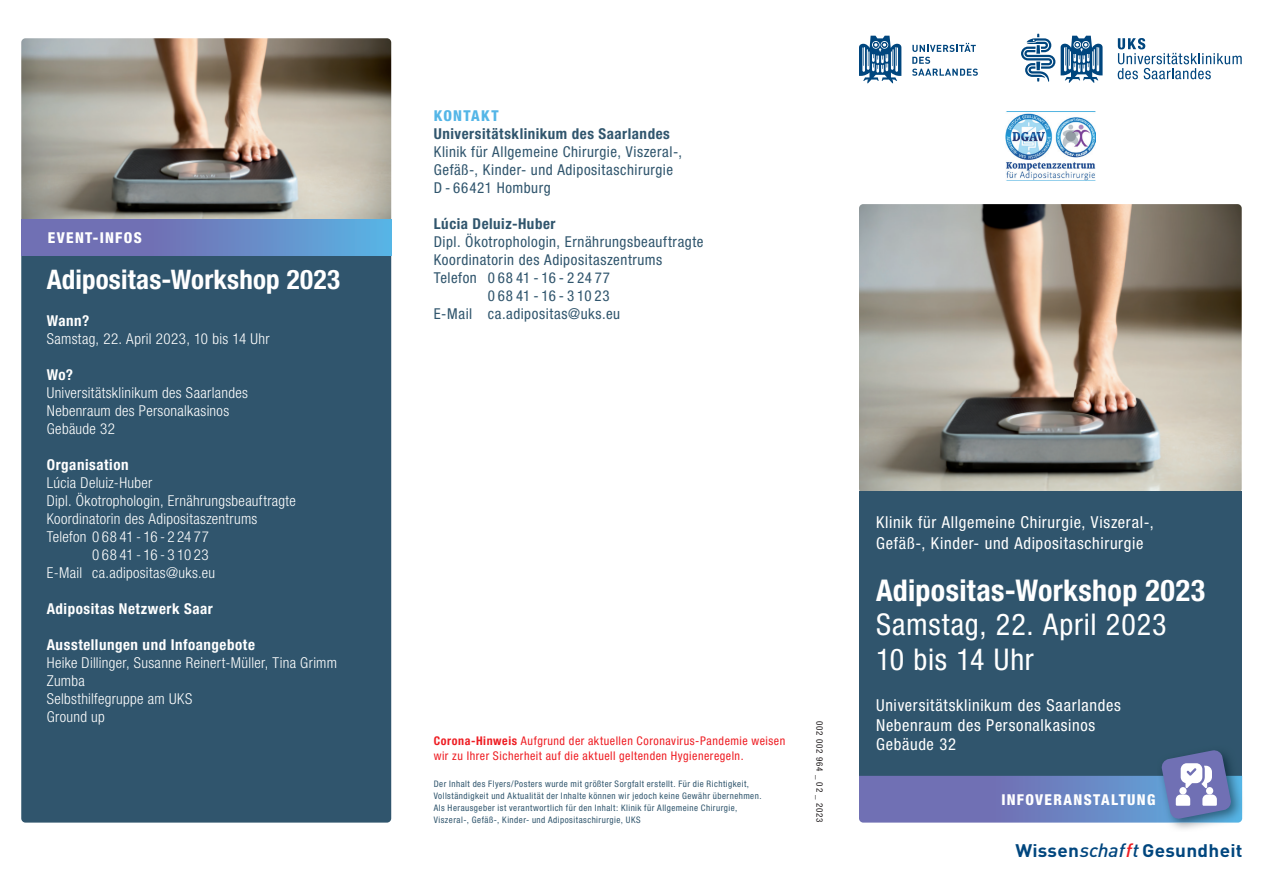
<style>
.page{position:relative;width:1263px;height:893px;background:#fff}
.page>*{position:absolute;margin:0;border:0;box-sizing:border-box;transform-origin:0 0}
.t1{font:condensed 30px/34.5px "Helvetica Neue LT Pro";letter-spacing:.025em;color:#fff}
.t2{font:700 condensed 30px "Helvetica Neue LT Pro";letter-spacing:.01em;color:#fff}
.t3{font:700 condensed 27px "Helvetica Neue LT Pro";letter-spacing:.005em;color:#fff}
.t4{font:700 18px "DIN Pro";letter-spacing:.015em;color:#00467e;scale:1.06 1}
.t5{font:condensed 16.5px/19.8px "Helvetica Neue LT Pro";letter-spacing:.04em;color:#fff}
.t6{font:300 condensed 15px/18px "Helvetica Neue LT Pro";letter-spacing:.02em;color:#fff}
.t7{font:condensed 15px/18px "Helvetica Neue LT Pro";letter-spacing:.035em;color:#30556d}
.t8{font:700 condensed 15px "Helvetica Neue LT Pro";letter-spacing:.035em;color:#fff}
.t9{font:700 condensed 15px "Helvetica Neue LT Pro";letter-spacing:.035em;color:#30556d}
.t10{font:800 condensed 15px "Helvetica Neue LT Pro";letter-spacing:.085em;color:#fff}
.t11{font:800 condensed 15px "Helvetica Neue LT Pro";letter-spacing:.085em;color:#54b6e7}
.t12{font:condensed 12px/15px "Helvetica Neue LT Pro";letter-spacing:.04em;color:#ee1d23}
.t13{font:condensed 9px/12px "Helvetica Neue LT Pro";letter-spacing:.05em;color:#30556d}
.t14{font:condensed 9px "Helvetica Neue LT Pro";letter-spacing:.09em;color:#231f20}
.s1{font-weight:700}
.s2{font-weight:500;font-style:italic;font-size:19.05px}
.s3{font-weight:500;font-style:italic;font-size:19.05px;color:#ee1d23}
</style>
<div class="page">
<img style="left:859px;top:204px;width:383px;height:287px">
<img style="left:21px;top:38px;width:370px;height:182px">
<div style="left:21px;top:256px;width:370px;height:567px;background:#30556d"></div>
<div style="left:859px;top:491px;width:383px;height:285px;background:#30556d"></div>
<div style="left:21px;top:220px;width:370px;height:36px;background:linear-gradient(to right,#7660a8,#5dabde)"></div>
<img style="left:1208px;top:749px;width:34px;height:74px">
<svg style="left:859px;top:750px;width:373px;height:73px"></svg>
<svg style="left:859px;top:36px;width:42px;height:47px"></svg>
<svg style="left:912px;top:43px;width:66px;height:33px"></svg>
<svg style="left:1118px;top:38px;width:124px;height:41px"></svg>
<svg style="left:1061px;top:36px;width:41px;height:47px"></svg>
<svg style="left:1021px;top:34px;width:34px;height:48px"></svg>
<img style="left:1006px;top:113px;width:89px;height:68px">
<p class="t10" style="left:48px;top:229px;width:95px">EVENT-INFOS</p>
<h2 class="t3" style="left:47px;top:263px;width:295px">Adipositas-Workshop 2023</h2>
<p class="t8" style="left:47px;top:312px;width:44px">Wann?</p>
<p class="t6" style="left:47px;top:330px;width:224px">Samstag, 22. April 2023, 10 bis 14 Uhr</p>
<p class="t8" style="left:47px;top:366px;width:28px">Wo?</p>
<p class="t6" style="left:47px;top:384px;width:203px">Universitätsklinikum des Saarlandes<br>Nebenraum des Personalkasinos<br>Gebäude 32</p>
<p class="t8" style="left:47px;top:456px;width:83px">Organisation</p>
<p class="t6" style="left:47px;top:474px;width:107px">Lúcia Deluiz-Huber</p>
<p class="t6" style="left:47px;top:492px;width:250px">Dipl. Ökotrophologin, Ernährungsbeauftragte</p>
<p class="t6" style="left:47px;top:510px;width:212px">Koordinatorin des Adipositaszentrums</p>
<p class="t6" style="left:47px;top:528px;width:164px">Telefon 0 68 41 - 16 - 2 24 77</p>
<p class="t6" style="left:92px;top:546px;width:118px">0 68 41 - 16 - 3 10 23</p>
<p class="t6" style="left:47px;top:564px;width:170px">E-Mail ca.adipositas@uks.eu</p>
<p class="t8" style="left:47px;top:600px;width:168px">Adipositas Netzwerk Saar</p>
<p class="t8" style="left:47px;top:636px;width:210px">Ausstellungen und Infoangebote</p>
<p class="t6" style="left:47px;top:654px;width:292px">Heike Dillinger, Susanne Reinert-Müller, Tina Grimm<br>Zumba<br>Selbsthilfegruppe am UKS<br>Ground up</p>
<p class="t11" style="left:434px;top:106px;width:66px">KONTAKT</p>
<p class="t9" style="left:434px;top:125px;width:238px">Universitätsklinikum des Saarlandes</p>
<p class="t7" style="left:434px;top:143px;width:250px">Klinik für Allgemeine Chirurgie, Viszeral-,<br>Gefäß-, Kinder- und Adipositaschirurgie<br>D - 66421 Homburg</p>
<p class="t9" style="left:434px;top:215px;width:123px">Lúcia Deluiz-Huber</p>
<p class="t7" style="left:434px;top:233px;width:271px">Dipl. Ökotrophologin, Ernährungsbeauftragte</p>
<p class="t7" style="left:434px;top:251px;width:230px">Koordinatorin des Adipositaszentrums</p>
<p class="t7" style="left:434px;top:269px;width:178px">Telefon 0 68 41 - 16 - 2 24 77</p>
<p class="t7" style="left:488px;top:287px;width:123px">0 68 41 - 16 - 3 10 23</p>
<p class="t7" style="left:434px;top:305px;width:188px">E-Mail ca.adipositas@uks.eu</p>
<p class="t12" style="left:434px;top:733px;width:353px"><span class="s1">Corona-Hinweis</span> Aufgrund der aktuellen Coronavirus-Pandemie weisen wir zu Ihrer Sicherheit auf die aktuell geltenden Hygieneregeln.</p>
<p class="t13" style="left:434px;top:777px;width:329px">Der Inhalt des Flyers/Posters wurde mit größter Sorgfalt erstellt. Für die Richtigkeit, Vollständigkeit und Aktualität der Inhalte können wir jedoch keine Gewähr übernehmen.<br>Als Herausgeber ist verantwortlich für den Inhalt: Klinik für Allgemeine Chirurgie, Viszeral-, Gefäß-, Kinder- und Adipositaschirurgie, UKS</p>
<p class="t14" style="left:825px;top:721px;width:103px;rotate:90deg">002 002 964 _ 02 _ 2023</p>
<p class="t5" style="left:876px;top:512px;width:279px;line-height:21px">Klinik für Allgemeine Chirurgie, Viszeral-,<br>Gefäß-, Kinder- und Adipositaschirurgie</p>
<h1 class="t2" style="left:876px;top:572px;width:331px">Adipositas-Workshop 2023</h1>
<h1 class="t1" style="left:876px;top:607px;width:292px">Samstag, 22. April 2023<br>10 bis 14 Uhr</h1>
<p class="t5" style="left:876px;top:695px;width:246px">Universitätsklinikum des Saarlandes<br>Nebenraum des Personalkasinos<br>Gebäude 32</p>
<p class="t10" style="left:1001px;top:790px;width:155px">INFOVERANSTALTUNG</p>
<p class="t4" style="left:1015px;top:838px;width:216px">Wissen<span class="s2">schaf</span><span class="s3">f</span><span class="s2">t</span> Gesundheit</p>
</div>
